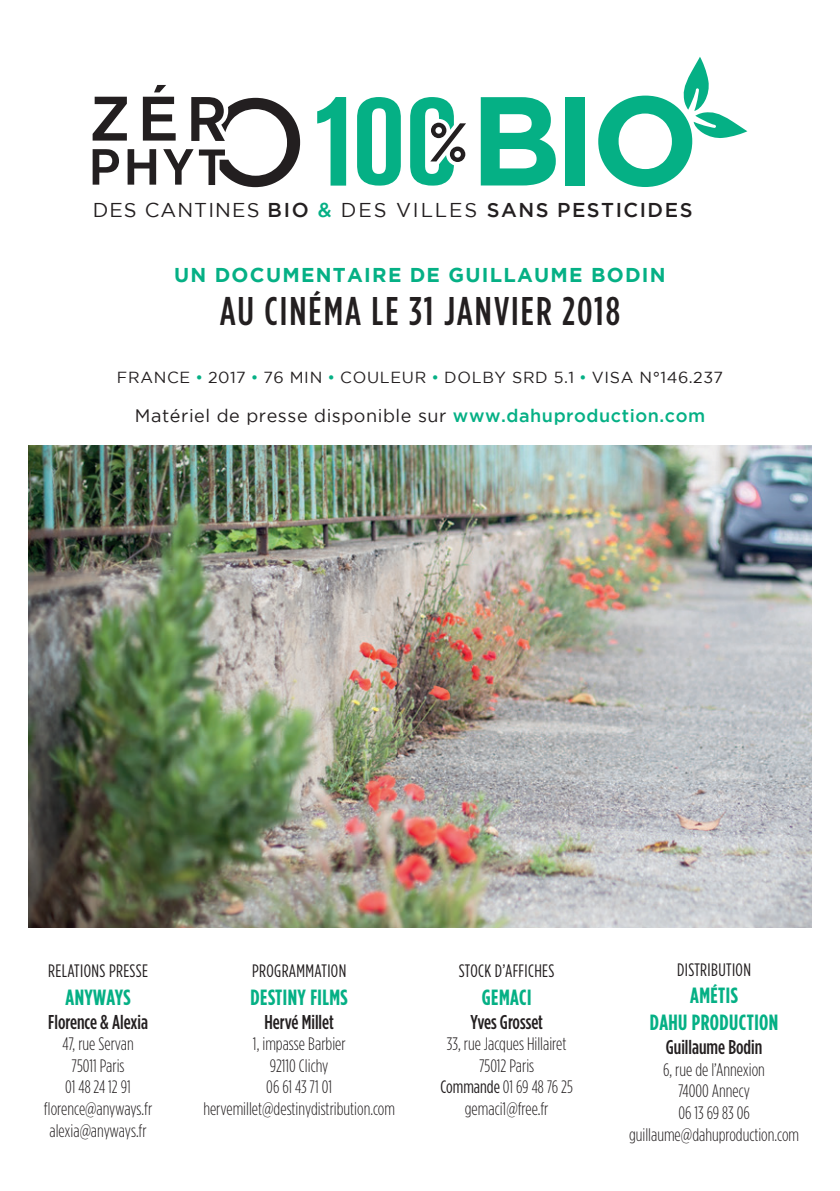
<style>
.page{position:relative;width:840px;height:1191px;background:#fff}
.page>*{position:absolute;margin:0;border:0;box-sizing:border-box;transform-origin:0 0}
.t1{font:500 40px "Gotham Condensed";letter-spacing:.05em;color:#231f20}
.t2{font:700 22px/27.2px "Gotham Condensed";letter-spacing:.02em;color:#05b085;text-align:center}
.t3{font:500 20px "Gotham Condensed";color:#231f20}
.t4{font:20px "Gotham";letter-spacing:.055em;color:#231f20}
.t5{font:700 20px "Gotham";letter-spacing:.065em;color:#05b085}
.t6{font:300 18px/21.6px "Gotham Condensed";color:#231f20;text-align:center}
.t7{font:18px "Gotham Condensed";letter-spacing:.02em;color:#231f20}
.t8{font:18px "Gotham";letter-spacing:.03em;color:#231f20}
.t9{font:16px "Gotham";letter-spacing:.045em;color:#231f20}
.s1{font-weight:500}
.s2{font-weight:500;color:#05b085}
.s3{color:#05b085}
.s4{font-weight:400}
</style>
<div class="page">
<svg style="left:317px;top:97px;width:29px;height:89px"></svg>
<svg style="left:357px;top:97px;width:43px;height:89px"></svg>
<svg style="left:410px;top:97px;width:56px;height:89px"></svg>
<svg style="left:480px;top:97px;width:75px;height:88px"></svg>
<div style="left:564px;top:97px;width:20px;height:88px;background:#05b085"></div>
<svg style="left:598px;top:57px;width:149px;height:130px"></svg>
<svg style="left:93px;top:85px;width:207px;height:102px"></svg>
<img style="left:28px;top:445px;width:783px;height:482px">
<p class="t4" style="left:93px;top:199px;width:601px">DES CANTINES <span class="s1">BIO</span> <span class="s2">&amp;</span> DES VILLES <span class="s1">SANS PESTICIDES</span></p>
<p class="t5" style="left:174px;top:263px;width:493px">UN DOCUMENTAIRE DE GUILLAUME BODIN</p>
<h1 class="t1" style="left:220px;top:287px;width:402px">AU CINÉMA LE 31 JANVIER 2018</h1>
<p class="t9" style="left:117px;top:368px;width:607px">FRANCE <span class="s3">•</span> 2017 <span class="s3">•</span> 76 MIN <span class="s3">•</span> COULEUR <span class="s3">•</span> DOLBY SRD 5.1 <span class="s3">•</span> VISA N°146.237</p>
<p class="t8" style="left:135px;top:405px;width:571px">Matériel de presse disponible sur <span class="s2">www.dahuproduction.com</span></p>
<p class="t7" style="left:48px;top:960px;width:101px">RELATIONS PRESSE</p>
<p class="t2" style="left:65px;top:983px;width:67px">ANYWAYS</p>
<p class="t3" style="left:48px;top:1010px;width:101px">Florence &amp; Alexia</p>
<p class="t6" style="left:44px;top:1033px;width:110px">47, rue Servan<br>75011 Paris<br>01 48 24 12 91 florence@anyways.fr alexia@anyways.fr</p>
<p class="t7" style="left:252px;top:960px;width:96px">PROGRAMMATION</p>
<p class="t2" style="left:250px;top:983px;width:98px">DESTINY FILMS</p>
<p class="t3" style="left:264px;top:1010px;width:71px">Hervé Millet</p>
<p class="t6" style="left:203px;top:1033px;width:193px">1, impasse Barbier<br>92110 Clichy<br>06 61 43 71 01 hervemillet@destinydistribution.com</p>
<p class="t7" style="left:458px;top:960px;width:97px">STOCK D’AFFICHES</p>
<p class="t2" style="left:481px;top:983px;width:51px">GEMACI</p>
<p class="t3" style="left:470px;top:1010px;width:74px">Yves Grosset</p>
<p class="t6" style="left:440px;top:1033px;width:134px">33, rue Jacques Hillairet<br>75012 Paris<br><span class="s4">Commande</span> 01 69 48 76 25 gemaci1@free.fr</p>
<p class="t7" style="left:676px;top:959px;width:75px">DISTRIBUTION</p>
<p class="t2" style="left:649px;top:981px;width:130px">AMÉTIS<br>DAHU PRODUCTION</p>
<p class="t3" style="left:665px;top:1035px;width:98px">Guillaume Bodin</p>
<p class="t6" style="left:628px;top:1058px;width:171px">6, rue de l’Annexion<br>74000 Annecy<br>06 13 69 83 06 guillaume@dahuproduction.com</p>
</div>
